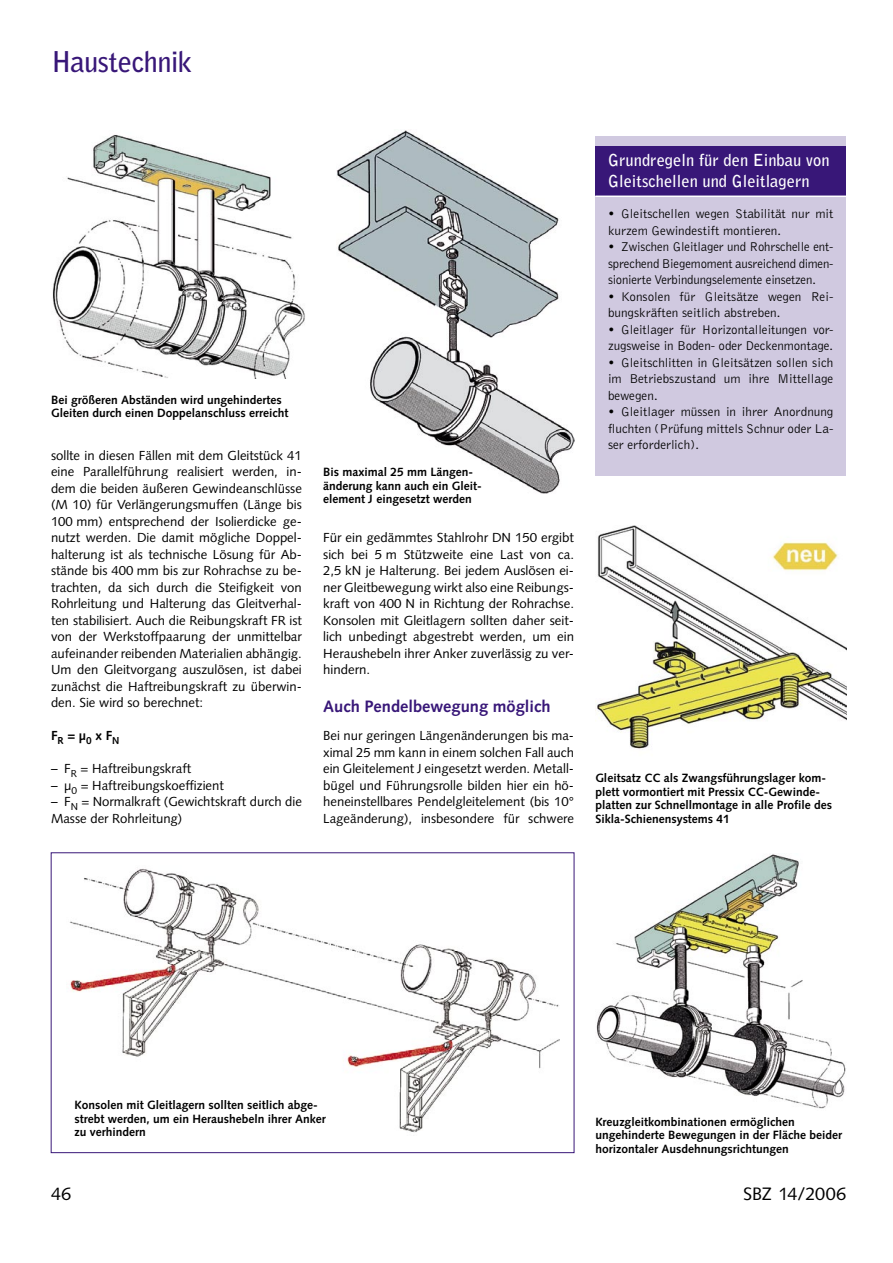
<style>
.page{position:relative;width:893px;height:1263px;background:#fff}
.page>*{position:absolute;margin:0;border:0;box-sizing:border-box;transform-origin:0 0}
.t1{font:700 28.5px "Bell Gothic Std";letter-spacing:-.02em;color:#381778}
.t2{font:18px "Syntax LT Std";color:#000}
.SBZ_16-Kasten-Headline{font:700 16.5px/21px "Bell Gothic Std";color:#fff}
.SBZ_07-Zwischenüberschrift{font:700 16.5px "Syntax LT Std";color:#381778}
.SBZ_05-Grundtext{font:13.2px/16.5px "Syntax LT Std";color:#000;text-align:justify}
.SBZ_17-Kasten-Text{font:300 13.2px/16.5px "Bell Gothic Std";color:#000}
.SBZ_05-Grundtext-2{font:700 13.2px "Syntax LT Std";color:#000}
.SBZ_12-Bildunterschrift{font:700 12px/13.5px "Syntax LT Std";color:#000}
.s1{font-weight:700}
</style>
<div class="page">
<img style="left:69px;top:868px;width:491px;height:265px">
<div style="left:51px;top:852px;width:523px;height:301px;border:1px solid #381778"></div>
<img style="left:337px;top:130px;width:237px;height:364px">
<img style="left:52px;top:135px;width:253px;height:243px">
<img style="left:595px;top:526px;width:251px;height:223px">
<img style="left:596px;top:854px;width:250px;height:255px">
<div style="left:595px;top:136px;width:251px;height:340px;background:#d0c9e0"></div>
<div style="left:595px;top:146px;width:251px;height:50px;background:#381778"></div>
<hr style="left:595px;top:196px;width:251px;height:1px;background:#fff">
<h1 class="t1" style="left:51px;top:45px;width:143px">Haustechnik</h1>
<p class="SBZ_12-Bildunterschrift" style="left:51px;top:393px;width:239px">Bei größeren Abständen wird ungehindertes<br>Gleiten durch einen Doppelanschluss erreicht</p>
<p class="SBZ_05-Grundtext" style="left:51px;top:447px;width:252px">sollte in diesen Fällen mit dem Gleitstück 41 eine Parallelführung realisiert werden, in&shy;dem die beiden äußeren Gewindeanschlüsse (M 10) für Verlängerungsmuffen (Länge bis 100 mm) entsprechend der Isolierdicke ge&shy;nutzt werden. Die damit mögliche Doppel&shy;halterung ist als technische Lösung für Ab&shy;stände bis 400 mm bis zur Rohrachse zu be&shy;trachten, da sich durch die Steifigkeit von Rohrleitung und Halterung das Gleitverhal&shy;ten stabilisiert. Auch die Reibungskraft FR ist von der Werkstoffpaarung der unmittelbar aufeinander reibenden Materialien abhängig.<br>Um den Gleitvorgang auszulösen, ist dabei zunächst die Haftreibungskraft zu überwin&shy;den. Sie wird so berechnet:</p>
<p class="SBZ_05-Grundtext-2" style="left:51px;top:728px;width:70px">F<sub>R</sub> = μ<sub>0</sub> x F<sub>N</sub></p>
<p class="SBZ_05-Grundtext" style="left:51px;top:760px;width:142px">– F<sub>R</sub> = Haftreibungskraft</p>
<p class="SBZ_05-Grundtext" style="left:51px;top:777px;width:174px">– μ<sub>0</sub> = Haftreibungskoeffizient</p>
<p class="SBZ_05-Grundtext" style="left:51px;top:793px;width:252px">– F<sub>N</sub> = Normalkraft (Gewichtskraft durch die<br>Masse der Rohrleitung)</p>
<p class="SBZ_12-Bildunterschrift" style="left:323px;top:465px;width:160px">Bis maximal 25 mm Längen&shy;änderung kann auch ein Gleit&shy;element J eingesetzt werden</p>
<p class="SBZ_05-Grundtext" style="left:323px;top:529px;width:252px">Für ein gedämmtes Stahlrohr DN 150 ergibt sich bei 5 m Stützweite eine Last von ca.<br>2,5 kN je Halterung. Bei jedem Auslösen ei&shy;ner Gleitbewegung wirkt also eine Reibungs&shy;kraft von 400 N in Richtung der Rohrachse.<br>Konsolen mit Gleitlagern sollten daher seit&shy;lich unbedingt abgestrebt werden, um ein Heraushebeln ihrer Anker zuverlässig zu ver&shy;hindern.</p>
<p class="SBZ_07-Zwischenüberschrift" style="left:323px;top:696px;width:229px">Auch Pendelbewegung möglich</p>
<p class="SBZ_05-Grundtext" style="left:323px;top:727px;width:252px">Bei nur geringen Längenänderungen bis ma&shy;ximal 25 mm kann in einem solchen Fall auch ein Gleitelement J eingesetzt werden. Metall&shy;bügel und Führungsrolle bilden hier ein hö&shy;heneinstellbares Pendelgleitelement (bis 10° Lageänderung), insbesondere für schwere</p>
<p class="SBZ_16-Kasten-Headline" style="left:608px;top:150px;width:223px">Grundregeln für den Einbau von<br>Gleitschellen und Gleitlagern</p>
<p class="SBZ_17-Kasten-Text" style="left:608px;top:206px;width:227px"><span class="s1">•</span> Gleitschellen wegen Stabilität nur mit kurzem Gewindestift montieren.</p>
<p class="SBZ_17-Kasten-Text" style="left:608px;top:239px;width:227px;text-align:justify"><span class="s1">•</span> Zwischen Gleitlager und Rohrschelle ent&shy;sprechend Biegemoment ausreichend dimen&shy;sionierte Verbindungselemente einsetzen.</p>
<p class="SBZ_17-Kasten-Text" style="left:608px;top:288px;width:227px"><span class="s1">•</span> Konsolen für Gleitsätze wegen Rei&shy;bungskräften seitlich abstreben.</p>
<p class="SBZ_17-Kasten-Text" style="left:608px;top:321px;width:227px"><span class="s1">•</span> Gleitlager für Horizontalleitungen vor&shy;zugsweise in Boden- oder Deckenmontage.</p>
<p class="SBZ_17-Kasten-Text" style="left:608px;top:354px;width:227px;text-align:justify"><span class="s1">•</span> Gleitschlitten in Gleitsätzen sollen sich im Betriebszustand um ihre Mittellage bewegen.</p>
<p class="SBZ_17-Kasten-Text" style="left:608px;top:404px;width:227px;text-align:justify"><span class="s1">•</span> Gleitlager müssen in ihrer Anordnung fluchten (Prüfung mittels Schnur oder La&shy;ser erforderlich).</p>
<p class="SBZ_12-Bildunterschrift" style="left:595px;top:772px;width:238px">Gleitsatz CC als Zwangsführungslager kom&shy;plett vormontiert mit Pressix CC-Gewinde&shy;platten zur Schnellmontage in alle Profile des Sikla-Schienensystems 41</p>
<p class="SBZ_12-Bildunterschrift" style="left:74px;top:1098px;width:253px">Konsolen mit Gleitlagern sollten seitlich abge&shy;strebt werden, um ein Heraushebeln ihrer Anker zu verhindern</p>
<p class="SBZ_12-Bildunterschrift" style="left:595px;top:1115px;width:248px">Kreuzgleitkombinationen ermöglichen ungehinderte Bewegungen in der Fläche beider horizontaler Ausdehnungsrichtungen</p>
<h2 class="t2" style="left:51px;top:1183px;width:22px">46</h2>
<h2 class="t2" style="left:743px;top:1183px;width:105px">SBZ 14/2006</h2>
</div>
